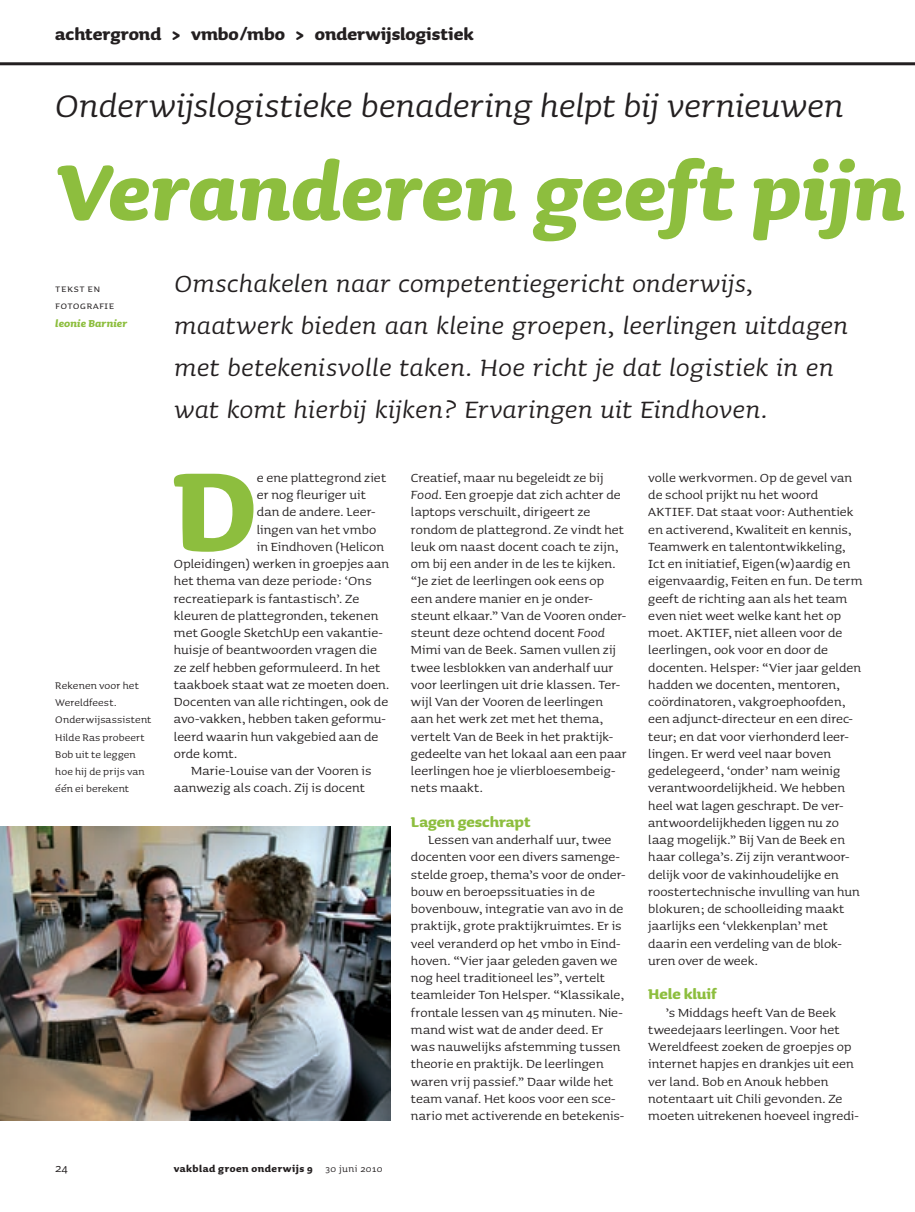
<style>
.page{position:relative;width:915px;height:1212px;background:#fff}
.page>*{position:absolute;margin:0;border:0;box-sizing:border-box;transform-origin:0 0}
.t1{font:700 142.8px "Sauna";color:#8dbe3e}
.t2{font:italic 700 100.5px "Sauna";color:#8dbe3e}
.t3{font:italic 42px "Sauna";letter-spacing:-.005em;color:#231f20}
.t4{font:italic 31.5px/42px "Sauna";letter-spacing:.01em;color:#231f20}
.t5{font:700 21px "Sauna";color:#231f20}
.t6{font:700 18px "Sauna";letter-spacing:-.005em;color:#8dbe3e}
.t7{font:15.75px/17.2px "Sauna";letter-spacing:.005em;color:#231f20}
.t8{font:15px "Sauna";color:#231f20}
.t9{font:12.75px/17.2px "Sauna";letter-spacing:.01em;color:#231f20}
.t10{font:12.75px/17.2px "Sauna Small Caps";letter-spacing:.02em;color:#231f20}
.t11{font:italic 700 12.75px "Sauna";letter-spacing:.01em;color:#8dbe3e}
.t12{font:700 12px "Sauna";letter-spacing:.04em;color:#231f20}
.s1{font-weight:400}
.s2{font-style:italic}
</style>
<div class="page">
<hr style="left:0;top:62px;width:914px;height:3px;background:#231f20">
<img style="left:0;top:827px;width:390px;height:293px">
<h3 class="t5" style="left:55px;top:23px;width:420px">achtergrond &gt; vmbo/mbo &gt; onderwijslogistiek</h3>
<h3 class="t3" style="left:55px;top:83px;width:789px">Onderwijslogistieke benadering helpt bij vernieuwen</h3>
<h2 class="t2" style="left:55px;top:138px;width:851px">Veranderen geeft pijn</h2>
<p class="t10" style="left:55px;top:280px;width:61px">tekst en fotografie</p>
<p class="t11" style="left:55px;top:316px;width:73px">leonie Barnier</p>
<p class="t9" style="left:55px;top:677px;width:98px">Rekenen voor het<br>Wereldfeest.<br>Onderwijsassistent<br>Hilde Ras probeert<br>Bob uit te leggen hoe hij de prijs van één ei berekent</p>
<p class="t8" style="left:55px;top:1160px;width:14px">24</p>
<h3 class="t4" style="left:174px;top:262px;width:675px">Omschakelen naar competentiegericht onderwijs, maatwerk bieden aan kleine groepen, leerlingen uitdagen met betekenisvolle taken. Hoe richt je dat logistiek in en wat komt hierbij kijken? Ervaringen uit Eindhoven.</h3>
<h1 class="t1" style="left:172px;top:435px;width:86px">D</h1>
<p class="t7" style="left:257px;top:469px;width:131px">e ene plattegrond ziet</p>
<p class="t7" style="left:257px;top:486px;width:111px">er nog fleuriger uit</p>
<p class="t7" style="left:257px;top:503px;width:120px">dan de andere. Leer-</p>
<p class="t7" style="left:257px;top:521px;width:121px">lingen van het vmbo</p>
<p class="t7" style="left:257px;top:538px;width:129px">in Eindhoven (Helicon</p>
<p class="t7" style="left:174px;top:555px;width:217px">Opleidingen) werken in groepjes aan</p>
<p class="t7" style="left:174px;top:572px;width:199px">het thema van deze periode: ‘Ons</p>
<p class="t7" style="left:174px;top:590px;width:187px">recreatiepark is fantastisch’. Ze</p>
<p class="t7" style="left:174px;top:607px;width:206px">kleuren de plattegronden, tekenen</p>
<p class="t7" style="left:174px;top:624px;width:210px">met Google SketchUp een vakantie-</p>
<p class="t7" style="left:174px;top:641px;width:204px">huisje of beantwoorden vragen die</p>
<p class="t7" style="left:174px;top:659px;width:208px">ze zelf hebben geformuleerd. In het</p>
<p class="t7" style="left:174px;top:676px;width:217px">taakboek staat wat ze moeten doen.</p>
<p class="t7" style="left:174px;top:693px;width:216px">Docenten van alle richtingen, ook de</p>
<p class="t7" style="left:174px;top:710px;width:213px">avo-vakken, hebben taken geformu-</p>
<p class="t7" style="left:174px;top:728px;width:206px">leerd waarin hun vakgebied aan de</p>
<p class="t7" style="left:174px;top:745px;width:65px">orde komt.</p>
<p class="t7" style="left:191px;top:762px;width:182px">Marie-Louise van der Vooren is</p>
<p class="t7" style="left:174px;top:779px;width:192px">aanwezig als coach. Zij is docent</p>
<p class="t12" style="left:174px;top:1162px;width:210px">vakblad groen onderwijs 9 <span class="s1">30 juni 2010</span></p>
<p class="t7" style="left:411px;top:469px;width:217px">Creatief, maar nu begeleidt ze bij <span class="s2">Food</span>. Een groepje dat zich achter de laptops verschuilt, dirigeert ze rondom de plattegrond. Ze vindt het leuk om naast docent coach te zijn, om bij een ander in de les te kijken. “Je ziet de leerlingen ook eens op een andere manier en je onder&shy;steunt elkaar.” Van de Vooren onder&shy;steunt deze ochtend docent <span class="s2">Food </span>Mimi van de Beek. Samen vullen zij twee lesblokken van anderhalf uur voor leerlingen uit drie klassen. Ter&shy;wijl Van der Vooren de leerlingen aan het werk zet met het thema, vertelt Van de Beek in het praktijk&shy;gedeelte van het lokaal aan een paar leerlingen hoe je vlierbloesembeig&shy;nets maakt.</p>
<p class="t6" style="left:411px;top:812px;width:121px">Lagen geschrapt</p>
<p class="t7" style="left:411px;top:831px;width:216px;text-indent:17px">Lessen van anderhalf uur, twee docenten voor een divers samenge&shy;stelde groep, thema’s voor de onder&shy;bouw en beroepssituaties in de bovenbouw, integratie van avo in de praktijk, grote praktijkruimtes. Er is veel veranderd op het vmbo in Eind&shy;hoven. “Vier jaar geleden gaven we nog heel traditioneel les”, vertelt teamleider Ton Helsper. “Klassikale, frontale lessen van 45 minuten. Nie&shy;mand wist wat de ander deed. Er was nauwelijks afstemming tussen theorie en praktijk. De leerlingen waren vrij passief.” Daar wilde het team vanaf. Het koos voor een sce&shy;nario met activerende en betekenis-</p>
<p class="t7" style="left:648px;top:469px;width:216px">volle werkvormen. Op de gevel van de school prijkt nu het woord AKTIEF. Dat staat voor: Authentiek en activerend, Kwaliteit en kennis, Teamwerk en talentontwikkeling, Ict en initiatief, Eigen(w)aardig en eigenvaardig, Feiten en fun. De term geeft de richting aan als het team even niet weet welke kant het op moet. AKTIEF, niet alleen voor de leerlingen, ook voor en door de docenten. Helsper: “Vier jaar gelden hadden we docenten, mentoren, coördinatoren, vakgroephoofden, een adjunct-directeur en een direc&shy;teur; en dat voor vierhonderd leer&shy;lingen. Er werd veel naar boven gedelegeerd, ‘onder’ nam weinig verantwoordelijkheid. We hebben heel wat lagen geschrapt. De ver&shy;antwoordelijkheden liggen nu zo laag mogelijk.” Bij Van de Beek en haar collega’s. Zij zijn verantwoor&shy;delijk voor de vakinhoudelijke en roostertechnische invulling van hun blokuren; de schoolleiding maakt jaarlijks een ‘vlekkenplan’ met daarin een verdeling van de blok&shy;uren over de week.</p>
<p class="t6" style="left:648px;top:985px;width:70px">Hele kluif</p>
<p class="t7" style="left:648px;top:1004px;width:212px;text-indent:17px">’s Middags heeft Van de Beek tweedejaars leerlingen. Voor het<br>Wereldfeest zoeken de groepjes op internet hapjes en drankjes uit een ver land. Bob en Anouk hebben notentaart uit Chili gevonden. Ze moeten uitrekenen hoeveel ingredi-</p>
</div>
